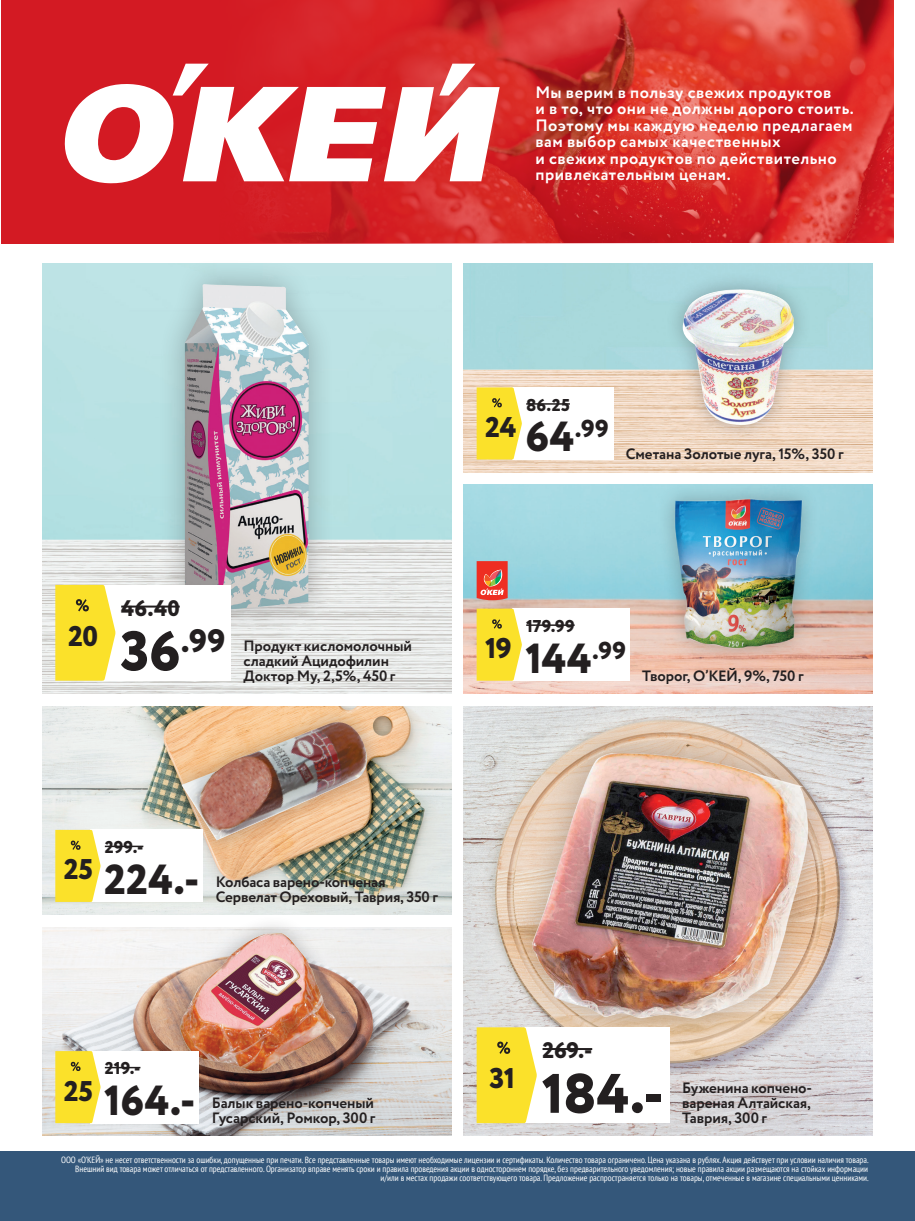
<style>
.page{position:relative;width:915px;height:1221px;background:#fff}
.page>*{position:absolute;margin:0;border:0;box-sizing:border-box;transform-origin:0 0}
.fresh_dominant_red{font:800 55.5px "Circe";color:#231f20}
.fresh_red{font:800 42px "Circe";letter-spacing:.005em;color:#231f20}
.fresh_dominant_red-2{font:800 32.4px "Circe";color:#231f20}
.fresh_discount{font:800 28.5px "Circe";letter-spacing:-.01em;color:#231f20}
.fresh_red-2{font:800 24.45px "Circe";color:#231f20}
.fresh_dominant_black{font:800 22.5px "Circe";color:#231f20}
.fresh_black{font:800 17.1px "Circe";letter-spacing:.005em;color:#231f20}
.t1{font:700 16.5px/16.5px "Circe";letter-spacing:.03em;color:#fff}
.fresh_dominant_text{font:700 15px/15px "Circe";letter-spacing:-.005em;color:#231f20}
.t2{font:condensed 9px/9px "PT Sans";color:#fff;text-align:right}
.s1{font-size:55.5px}
.s2{font-size:42px}
</style>
<div class="page">
<div style="left:0;top:1151px;width:914px;height:69px;background:#34577a"></div>
<img style="left:463px;top:485px;width:409px;height:208px">
<div style="left:656px;top:481px;width:163px;height:185px;background:#231f20;opacity:.3"></div>
<img style="left:674px;top:498px;width:127px;height:150px">
<div style="left:512px;top:608px;width:117px;height:72px;background:#fff"></div>
<hr style="left:526px;top:624px;width:48px;height:2px;background:#231f20">
<svg style="left:476px;top:608px;width:45px;height:72px;background:#f7df3c"></svg>
<svg style="left:476px;top:561px;width:31px;height:39px"></svg>
<img style="left:463px;top:264px;width:409px;height:208px">
<div style="left:664px;top:271px;width:147px;height:172px;background:#231f20;opacity:.3"></div>
<img style="left:682px;top:289px;width:111px;height:136px">
<div style="left:512px;top:387px;width:101px;height:72px;background:#fff"></div>
<hr style="left:526px;top:403px;width:43px;height:1px;background:#231f20">
<svg style="left:476px;top:387px;width:45px;height:72px;background:#f8e03c"></svg>
<img style="left:43px;top:264px;width:408px;height:429px">
<div style="left:158px;top:258px;width:177px;height:378px;background:#231f20;opacity:.3"></div>
<img style="left:185px;top:284px;width:123px;height:326px">
<div style="left:102px;top:585px;width:128px;height:95px;background:#fff"></div>
<hr style="left:121px;top:605px;width:59px;height:2px;background:#231f20">
<svg style="left:55px;top:585px;width:60px;height:95px;background:#f8e03c"></svg>
<img style="left:43px;top:706px;width:408px;height:208px">
<div style="left:165px;top:704px;width:220px;height:153px;background:#231f20;opacity:.3"></div>
<img style="left:181px;top:722px;width:191px;height:118px">
<div style="left:91px;top:829px;width:112px;height:72px;background:#fff"></div>
<hr style="left:105px;top:845px;width:38px;height:2px;background:#231f20">
<svg style="left:55px;top:829px;width:45px;height:72px;background:#f8e03e"></svg>
<img style="left:43px;top:927px;width:408px;height:208px">
<div style="left:163px;top:914px;width:189px;height:174px;background:#231f20;opacity:.3"></div>
<img style="left:176px;top:927px;width:164px;height:151px">
<div style="left:91px;top:1051px;width:108px;height:72px;background:#fff"></div>
<hr style="left:105px;top:1066px;width:35px;height:2px;background:#231f20">
<svg style="left:55px;top:1051px;width:45px;height:72px;background:#f8e03c"></svg>
<img style="left:463px;top:706px;width:409px;height:429px">
<div style="left:502px;top:722px;width:335px;height:325px;background:#231f20;opacity:.3"></div>
<img style="left:516px;top:730px;width:303px;height:310px">
<div style="left:523px;top:1027px;width:146px;height:96px;background:#fff"></div>
<hr style="left:542px;top:1047px;width:50px;height:2px;background:#231f20">
<svg style="left:476px;top:1027px;width:60px;height:96px;background:#f7e03d"></svg>
<img style="left:725px;top:0;width:168px;height:242px">
<svg style="left:1px;top:0;width:724px;height:243px;background:#d22728"></svg>
<svg style="left:59px;top:64px;width:440px;height:120px"></svg>
<h3 class="t1" style="left:535px;top:85px;width:320px">Мы верим в пользу свежих продуктов<br>и в то, что они не должны дорого стоить.<br>Поэтому мы каждую неделю предлагаем вам выбор самых качественных<br>и свежих продуктов по действительно привлекательным ценам.</h3>
<p class="fresh_discount" style="left:68px;top:616px;width:31px">20</p>
<p class="fresh_dominant_black" style="left:121px;top:592px;width:60px">46.40</p>
<p class="fresh_dominant_red-2" style="left:120px;top:618px;width:107px"><span class="s1">36</span>.99</p>
<p class="fresh_dominant_text" style="left:243px;top:638px;width:170px">Продукт кисломолочный сладкий Ацидофилин<br>Доктор Му, 2,5%, 450 г</p>
<p class="fresh_discount" style="left:485px;top:408px;width:33px">24</p>
<p class="fresh_black" style="left:526px;top:393px;width:45px">86.25</p>
<p class="fresh_red-2" style="left:525px;top:412px;width:85px"><span class="s2">64</span>.99</p>
<p class="fresh_dominant_text" style="left:625px;top:447px;width:219px">Сметана Золотые луга, 15%, 350 г</p>
<p class="fresh_discount" style="left:485px;top:629px;width:28px">19</p>
<p class="fresh_black" style="left:526px;top:614px;width:50px">179.99</p>
<p class="fresh_red" style="left:525px;top:629px;width:102px">144<sup>.99</sup></p>
<p class="fresh_dominant_text" style="left:642px;top:668px;width:163px">Творог, О’КЕЙ, 9%, 750 г</p>
<p class="fresh_discount" style="left:64px;top:850px;width:31px">25</p>
<p class="fresh_black" style="left:105px;top:835px;width:40px">299.-</p>
<p class="fresh_red" style="left:104px;top:851px;width:97px">224.-</p>
<p class="fresh_dominant_text" style="left:216px;top:875px;width:224px">Колбаса варено-копченая<br>Сервелат Ореховый, Таврия, 350 г</p>
<p class="fresh_discount" style="left:64px;top:1071px;width:31px">25</p>
<p class="fresh_black" style="left:105px;top:1056px;width:37px">219.-</p>
<p class="fresh_red" style="left:104px;top:1072px;width:93px">164.-</p>
<p class="fresh_dominant_text" style="left:212px;top:1096px;width:165px">Балык варено-копченый<br>Гусарский, Ромкор, 300 г</p>
<p class="fresh_discount" style="left:489px;top:1058px;width:27px">31</p>
<p class="fresh_dominant_black" style="left:542px;top:1034px;width:51px">269.-</p>
<p class="fresh_dominant_red" style="left:541px;top:1056px;width:123px">184.-</p>
<p class="fresh_dominant_text" style="left:682px;top:1081px;width:131px;text-align:justify">Буженина копчено&shy;вареная Алтайская, Таврия, 300 г</p>
<p class="t2" style="left:61px;top:1154px;width:808px">ООО «О’КЕЙ» не несет ответственности за ошибки, допущенные при печати. Все представленные товары имеют необходимые лицензии и сертификаты. Количество товара ограничено. Цена указана в рублях. Акция действует при условии наличия товара.<br>Внешний вид товара может отличаться от представленного. Организатор вправе менять сроки и правила проведения акции в одностороннем порядке, без предварительного уведомления; новые правила акции размещаются на стойках информации и/или в местах продажи соответствующего товара. Предложение распространяется только на товары, отмеченные в магазине специальными ценниками.</p>
</div>
